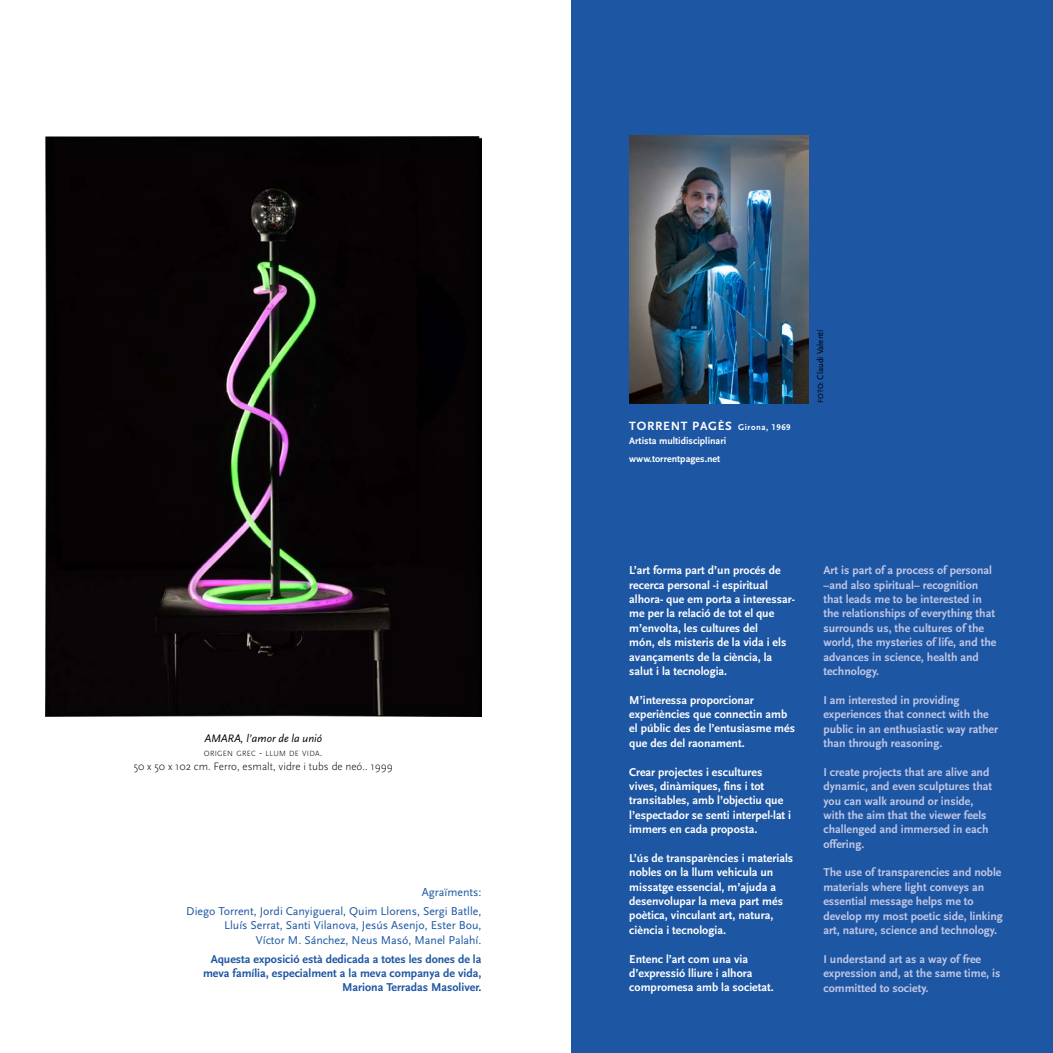
<style>
.page{position:relative;width:1053px;height:1053px;background:#fff}
.page>*{position:absolute;margin:0;border:0;box-sizing:border-box;transform-origin:0 0}
.t1{font:12.5px "Scala Sans Bold LF";letter-spacing:.06em;color:#fff}
.t2{font:11.88px/14.4px "Scala Sans Bold LF";color:#c1c7e6}
.t3{font:11.88px/14.4px "Scala Sans Bold LF";color:#fff}
.t4{font:11.88px/18.8px "Scala Sans Regular LF";color:#1d56a3;text-align:right}
.t5{font:11.88px/14.4px "Scala Sans Bold LF";color:#1d56a3;text-align:right}
.t6{font:300 11.25px "Scala Sans";color:#000}
.t7{font:italic 11.25px "Scala Sans";color:#000}
.t8{font:10px/17.5px "Scala Sans Bold LF";color:#fff}
.t9{font:8.75px "Scala Sans Regular LF";color:#000}
.t10{font:300 7.88px "Scala Sans";letter-spacing:.03em;color:#000}
.s1{font-size:11.25px}
.s2{font-size:8.75px}
.s3{font-size:7.5px}
</style>
<div class="page">
<img style="left:45px;top:136px;width:436px;height:580px">
<div style="left:571px;top:0;width:481px;height:1052px;background:#1d56a3"></div>
<img style="left:629px;top:135px;width:179px;height:268px">
<p class="t7" style="left:204px;top:732px;width:119px">AMARA, l’amor de la unió</p>
<p class="t10" style="left:204px;top:749px;width:120px">ORIGEN GREC <span class="s1">-</span> LLUM DE VIDA<span class="s1">.</span></p>
<p class="t6" style="left:134px;top:760px;width:260px">50 x 50 x 102 cm. Ferro, esmalt, vidre i tubs de neó.. 1999</p>
<p class="t4" style="left:186px;top:883px;width:297px">Agraïments:<br>Diego Torrent, Jordi Canyigueral, Quim Llorens, Sergi Batlle,</p>
<p class="t4" style="left:224px;top:918px;width:259px;line-height:14.4px">Lluís Serrat, Santi Vilanova, Jesús Asenjo, Ester Bou,<br>Víctor M. Sánchez, Neus Masó, Manel Palahí.</p>
<p class="t5" style="left:203px;top:951px;width:280px">Aquesta exposició està dedicada a totes les dones de la meva família, especialment a la meva companya de vida,<br>Mariona Terradas Masoliver.</p>
<p class="t1" style="left:629px;top:419px;width:163px">TORRENT PAGÈS <span class="s2">Girona, 1969</span></p>
<p class="t8" style="left:629px;top:432px;width:98px">Artista multidisciplinari www.torrentpages.net</p>
<p class="t9" style="left:815px;top:403px;width:75px;rotate:-90deg"><span class="s3">FOTO:</span> Claudi Valentí</p>
<p class="t3" style="left:629px;top:563px;width:167px">L’art forma part d’un procés de recerca personal -i espiritual alhora- que em porta a interessar&shy;me per la relació de tot el que m’envolta, les cultures del<br>món, els misteris de la vida i els avançaments de la ciència, la salut i la tecnologia.</p>
<p class="t3" style="left:629px;top:693px;width:167px">M’interessa proporcionar experiències que connectin amb el públic des de l’entusiasme més que des del raonament.</p>
<p class="t3" style="left:629px;top:764px;width:163px">Crear projectes i escultures vives, dinàmiques, fins i tot transitables, amb l’objectiu que l’espectador se senti interpel·lat i immers en cada proposta.</p>
<p class="t3" style="left:629px;top:851px;width:165px">L’ús de transparències i materials nobles on la llum vehicula un missatge essencial, m’ajuda a desenvolupar la meva part més poètica, vinculant art, natura, ciència i tecnologia.</p>
<p class="t3" style="left:629px;top:951px;width:146px">Entenc l’art com una via d’expressió lliure i alhora compromesa amb la societat.</p>
<p class="t2" style="left:823px;top:563px;width:174px">Art is part of a process of personal –and also spiritual– recognition that leads me to be interested in the relationships of everything that surrounds us, the cultures of the world, the mysteries of life, and the advances in science, health and technology.</p>
<p class="t2" style="left:823px;top:693px;width:176px">I am interested in providing experiences that connect with the public in an enthusiastic way rather than through reasoning.</p>
<p class="t2" style="left:823px;top:765px;width:170px">I create projects that are alive and dynamic, and even sculptures that you can walk around or inside, with the aim that the viewer feels challenged and immersed in each offering.</p>
<p class="t2" style="left:823px;top:865px;width:181px">The use of transparencies and noble materials where light conveys an essential message helps me to develop my most poetic side, linking art, nature, science and technology.</p>
<p class="t2" style="left:823px;top:951px;width:178px">I understand art as a way of free expression and, at the same time, is committed to society.</p>
</div>
